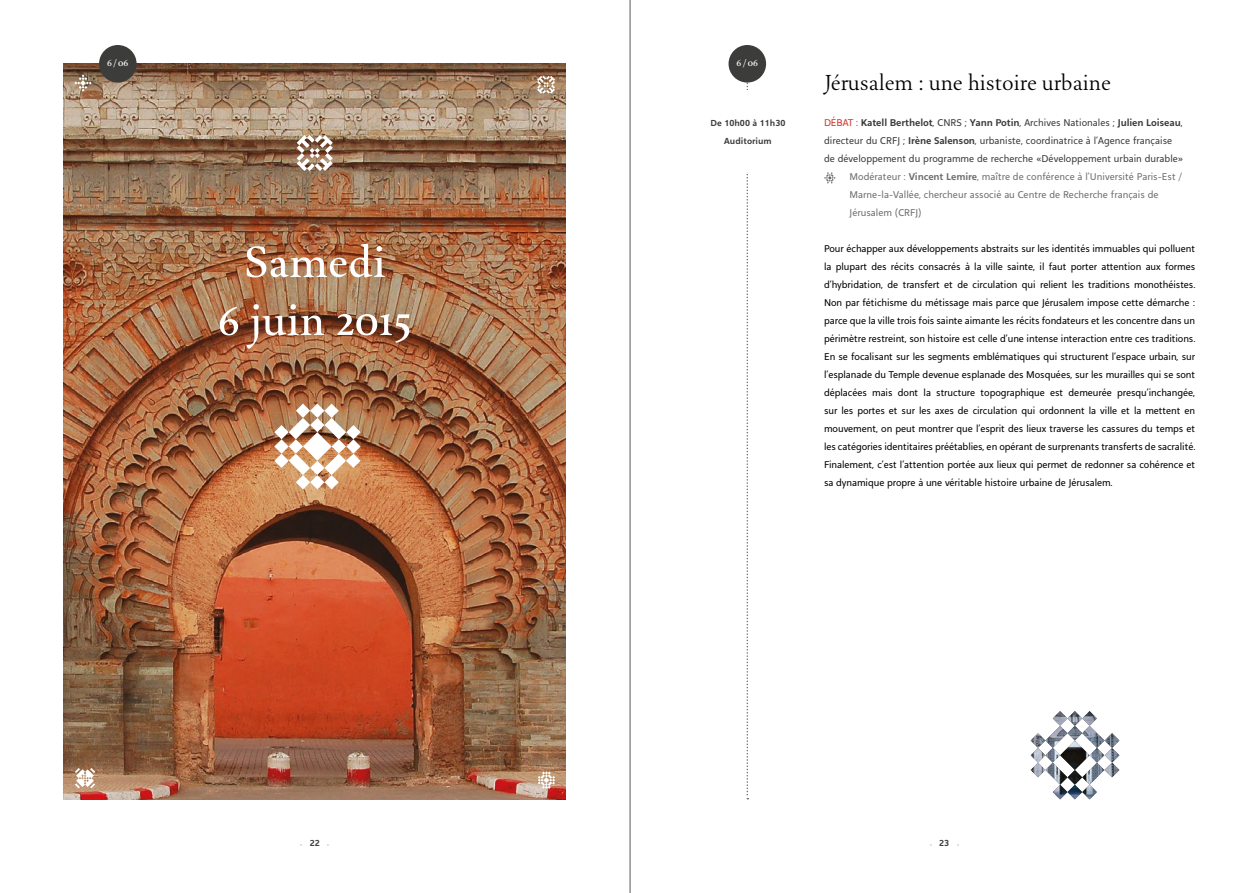
<style>
.page{position:relative;width:1259px;height:893px;background:#fff}
.page>*{position:absolute;margin:0;border:0;box-sizing:border-box;transform-origin:0 0}
.t1{font:500 54px/58.1px "Mondara Serif";color:#fff;text-align:center}
.t2{font:27px "Mondara Serif";color:#000}
.t3{font:13.5px/18px "Mondara Sans";letter-spacing:-.005em;color:#000;text-align:justify}
.t4{font:13.5px "Mondara Sans";color:#706f6f}
.t5{font:13.5px "Mondara Sans";color:#3c3c3b}
.t6{font:700 13.5px "Mondara Sans";letter-spacing:-.01em;color:#3c3c3b}
.t7{font:700 12px/18px "Mondara Sans";color:#3c3c3b;text-align:center}
.t8{font:500 12px "Mondara Serif";color:#fff}
.s1{font-weight:400;color:#d23629}
.s2{font-weight:400}
.s3{font-weight:700}
</style>
<div class="page">
<svg style="left:746px;top:83px;width:2px;height:716px"></svg>
<div style="left:701px;top:90px;width:94px;height:81px;background:#fff"></div>
<img style="left:64px;top:64px;width:502px;height:735px">
<img style="left:274px;top:404px;width:86px;height:85px">
<svg style="left:297px;top:135px;width:36px;height:36px"></svg>
<svg style="left:824px;top:172px;width:11px;height:12px"></svg>
<img style="left:1030px;top:711px;width:89px;height:88px">
<div style="left:99px;top:45px;width:38px;height:38px;background:#3c3c3b;border-radius:50%"></div>
<div style="left:728px;top:45px;width:38px;height:38px;background:#3c3c3b;border-radius:50%"></div>
<svg style="left:75px;top:768px;width:20px;height:20px"></svg>
<svg style="left:538px;top:772px;width:17px;height:17px"></svg>
<svg style="left:537px;top:76px;width:18px;height:18px"></svg>
<svg style="left:74px;top:74px;width:18px;height:18px"></svg>
<hr style="left:629px;top:0;width:1px;height:893px;background:#575756">
<p class="t8" style="left:107px;top:55px;width:23px">6/06</p>
<p class="t8" style="left:736px;top:55px;width:23px">6/06</p>
<h1 class="t1" style="left:218px;top:229px;width:195px">Samedi<br>6 juin 2015</h1>
<p class="t7" style="left:710px;top:115px;width:76px">De 10h00 à 11h30<br>Auditorium</p>
<h2 class="t2" style="left:824px;top:68px;width:288px">Jérusalem : une histoire urbaine</h2>
<p class="t6" style="left:824px;top:115px;width:360px"><span class="s1">DÉBAT :</span> Katell Berthelot<span class="s2">, CNRS ;</span> Yann Potin<span class="s2">, Archives Nationales ;</span> Julien Loiseau<span class="s2">,</span></p>
<p class="t5" style="left:824px;top:133px;width:350px">directeur du CRFJ ; <span class="s3">Irène Salenson</span>, urbaniste, coordinatrice à l’Agence française</p>
<p class="t5" style="left:824px;top:151px;width:361px">de développement du programme de recherche «Développement urbain durable»</p>
<p class="t4" style="left:849px;top:169px;width:334px">Modérateur : <span class="s3">Vincent Lemire</span>, maître de conférence à l’Université Paris-Est /</p>
<p class="t4" style="left:849px;top:187px;width:310px">Marne-la-Vallée, chercheur associé au Centre de Recherche français de</p>
<p class="t4" style="left:849px;top:205px;width:73px">Jérusalem (CRFJ)</p>
<p class="t3" style="left:824px;top:240px;width:373px">Pour échapper aux développements abstraits sur les identités immuables qui polluent la plupart des récits consacrés à la ville sainte, il faut porter attention aux formes d’hybridation, de transfert et de circulation qui relient les traditions monothéistes.<br>Non par fétichisme du métissage mais parce que Jérusalem impose cette démarche : parce que la ville trois fois sainte aimante les récits fondateurs et les concentre dans un périmètre restreint, son histoire est celle d’une intense interaction entre ces traditions.<br>En se focalisant sur les segments emblématiques qui structurent l’espace urbain, sur l’esplanade du Temple devenue esplanade des Mosquées, sur les murailles qui se sont déplacées mais dont la structure topographique est demeurée presqu’inchangée, sur les portes et sur les axes de circulation qui ordonnent la ville et la mettent en mouvement, on peut montrer que l’esprit des lieux traverse les cassures du temps et les catégories identitaires préétablies, en opérant de surprenants transferts de sacralité.<br>Finalement, c’est l’attention portée aux lieux qui permet de redonner sa cohérence et sa dynamique propre à une véritable histoire urbaine de Jérusalem.</p>
<p class="t7" style="left:310px;top:835px;width:12px">22</p>
<p class="t7" style="left:939px;top:835px;width:12px">23</p>
</div>
